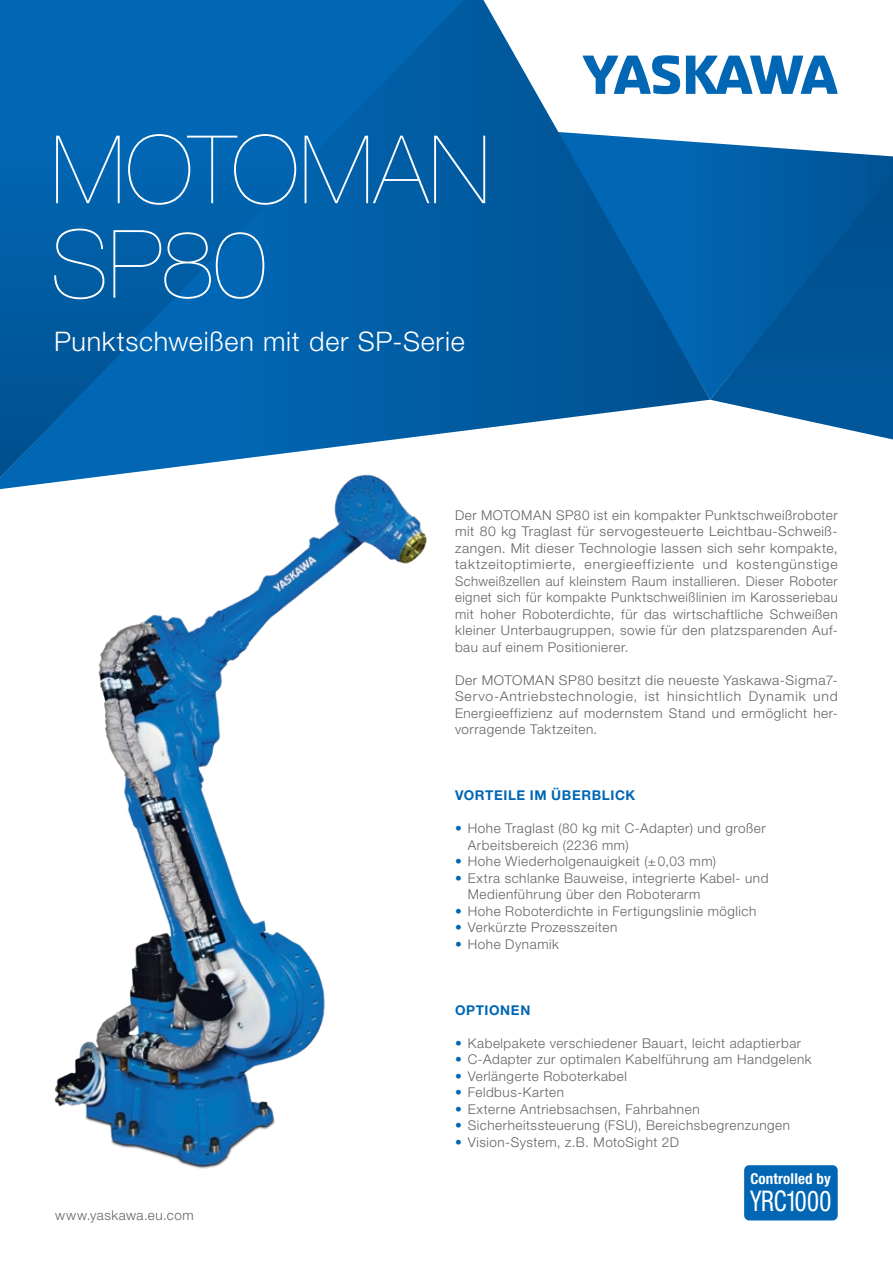
<style>
.page{position:relative;width:893px;height:1263px;background:#fff}
.page>*{position:absolute;margin:0;border:0;box-sizing:border-box;transform-origin:0 0}
.t1{font:200 94.5px/94.5px "Helvetica Neue LT Pro";color:#fff}
.t2{font:condensed 28.5px "Helvetica Neue LT Pro";letter-spacing:-.01em;color:#fff;scale:.87 1}
.t3{font:300 27px "Helvetica Neue LT Pro";letter-spacing:.025em;color:#fff}
.t4{font:700 condensed 15px "Helvetica Neue LT Pro";letter-spacing:.01em;color:#fff}
.t5{font:300 13.5px/16.5px "Helvetica Neue LT Pro";letter-spacing:.04em;color:#636366;text-align:justify}
.t6{font:700 13.5px "Helvetica Neue LT Pro";letter-spacing:.045em;color:#0166b3}
.s1{color:#0166b3}
</style>
<div class="page">
<svg style="left:712px;top:400px;width:181px;height:39px"></svg>
<svg style="left:710px;top:156px;width:183px;height:244px;background:#00589d"></svg>
<svg style="left:0;top:0;width:710px;height:489px;background:#156cb0"></svg>
<img style="left:38px;top:468px;width:400px;height:701px">
<div style="left:744px;top:1165px;width:94px;height:55px;background:#0166b3;border-radius:5px"></div>
<svg style="left:483px;top:0;width:404px;height:156px"></svg>
<svg style="left:583px;top:55px;width:97px;height:39px"></svg>
<svg style="left:686px;top:56px;width:152px;height:38px"></svg>
<h1 class="t1" style="left:51px;top:122px;width:441px">MOTOMAN<br>SP80</h1>
<h3 class="t3" style="left:54px;top:325px;width:412px">Punktschweißen mit der SP-Serie</h3>
<p class="t5" style="left:455px;top:507px;width:384px">Der MOTOMAN SP80 ist ein kompakter Punktschweißroboter mit 80 kg Traglast für servogesteuerte Leichtbau-Schweiß&shy;zangen. Mit dieser Technologie lassen sich sehr kompakte, taktzeitoptimierte, energieeffiziente und kostengünstige Schweißzellen auf kleinstem Raum installieren. Dieser Roboter eignet sich für kompakte Punktschweißlinien im Karosseriebau mit hoher Roboterdichte, für das wirtschaftliche Schweißen kleiner Unterbaugruppen, sowie für den platzsparenden Auf&shy;bau auf einem Positionierer.</p>
<p class="t5" style="left:455px;top:672px;width:384px">Der MOTOMAN SP80 besitzt die neueste Yaskawa-Sigma7- Servo-Antriebstechnologie, ist hinsichtlich Dynamik und Energieeffizienz auf modernstem Stand und ermöglicht her&shy;vorragende Taktzeiten.</p>
<p class="t5" style="left:55px;top:1207px;width:140px">www.yaskawa.eu.com</p>
<p class="t6" style="left:455px;top:787px;width:182px">VORTEILE IM ÜBERBLICK</p>
<p class="t5" style="left:468px;top:820px;width:299px;text-indent:-13px"><span class="s1">•</span> Hohe Traglast (80 kg mit C-Adapter) und großer<br>Arbeitsbereich (2236 mm)</p>
<p class="t5" style="left:455px;top:853px;width:263px"><span class="s1">•</span> Hohe Wiederholgenauigkeit (±0,03 mm)</p>
<p class="t5" style="left:468px;top:870px;width:302px;text-indent:-13px"><span class="s1">•</span> Extra schlanke Bauweise, integrierte Kabel- und<br>Medienführung über den Roboterarm</p>
<p class="t5" style="left:455px;top:903px;width:303px"><span class="s1">•</span> Hohe Roboterdichte in Fertigungslinie möglich</p>
<p class="t5" style="left:455px;top:919px;width:164px"><span class="s1">•</span> Verkürzte Prozesszeiten</p>
<p class="t5" style="left:455px;top:936px;width:105px"><span class="s1">•</span> Hohe Dynamik</p>
<p class="t6" style="left:455px;top:1002px;width:77px">OPTIONEN</p>
<p class="t5" style="left:455px;top:1035px;width:348px"><span class="s1">•</span> Kabelpakete verschiedener Bauart, leicht adaptierbar</p>
<p class="t5" style="left:455px;top:1051px;width:358px"><span class="s1">•</span> C-Adapter zur optimalen Kabelführung am Handgelenk</p>
<p class="t5" style="left:455px;top:1068px;width:174px"><span class="s1">•</span> Verlängerte Roboterkabel</p>
<p class="t5" style="left:455px;top:1084px;width:111px"><span class="s1">•</span> Feldbus-Karten</p>
<p class="t5" style="left:455px;top:1100px;width:246px"><span class="s1">•</span> Externe Antriebsachsen, Fahrbahnen</p>
<p class="t5" style="left:455px;top:1117px;width:337px"><span class="s1">•</span> Sicherheitssteuerung (FSU), Bereichsbegrenzungen</p>
<p class="t5" style="left:455px;top:1133px;width:225px"><span class="s1">•</span> Vision-System, z.B. MotoSight 2D</p>
<p class="t4" style="left:750px;top:1170px;width:82px">Controlled by</p>
<h2 class="t2" style="left:750px;top:1185px;width:95px">YRC1000</h2>
</div>
